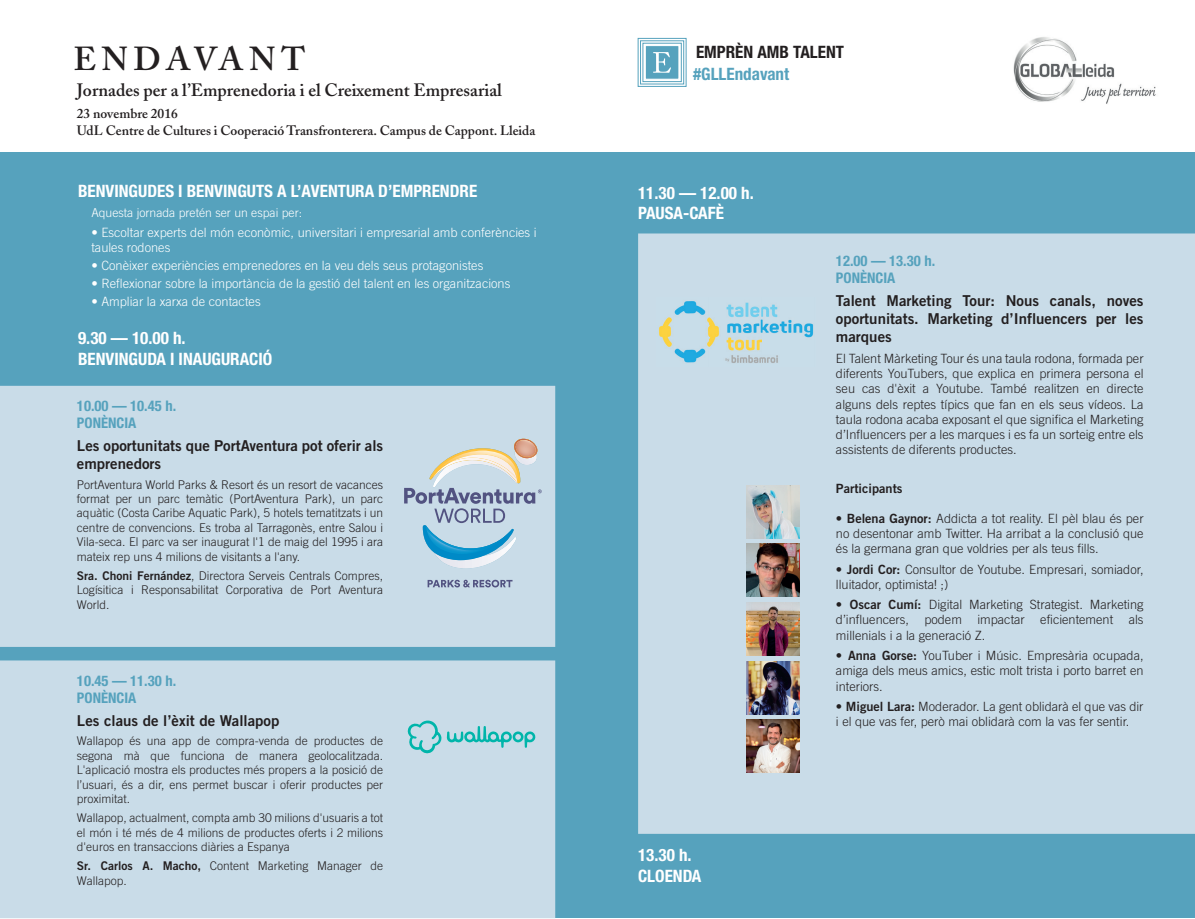
<style>
.page{position:relative;width:1195px;height:919px;background:#fff}
.page>*{position:absolute;margin:0;border:0;box-sizing:border-box;transform-origin:0 0}
.t1{font:600 33px "Adobe Caslon";letter-spacing:.155em;color:#231f20}
.t2{font:600 17.7px "Adobe Caslon";color:#231f20}
.t3{font:700 condensed 17.1px/20.5px "Helvetica Neue";color:#fff}
.t4{font:700 condensed 17.1px "Helvetica Neue";color:#231f20}
.t5{font:700 condensed 17.1px "Helvetica Neue";color:#56a2bd}
.t6{font:15px/18px "Trade Gothic Bold Two";color:#231f20;text-align:justify}
.t7{font:700 condensed 14.7px/17.5px "Helvetica Neue";color:#56a2bd}
.t8{font:600 13.5px/17.7px "Adobe Caslon";color:#231f20}
.t9{font:300 12.75px/15.3px "Trade Gothic";color:#231f20;text-align:justify}
.t10{font:300 12.75px/15.3px "Trade Gothic";color:#fff}
.t11{font:12.75px "Trade Gothic Bold Two";color:#231f20}
.t12{font:300 12.15px "Trade Gothic";color:#fff}
.t13{font:300 12px/14.4px "Trade Gothic";color:#231f20;text-align:justify}
.s1{font-family:"Trade Gothic Bold Two";font-weight:400}
</style>
<div class="page">
<div style="left:0;top:152px;width:1195px;height:766px;background:#56a2bd"></div>
<div style="left:638px;top:233px;width:557px;height:600px;background:#c9dce8"></div>
<div style="left:638px;top:38px;width:48px;height:49px;border:1px solid #56a2bd"></div>
<div style="left:640px;top:41px;width:44px;height:43px;border:1px solid #56a2bd"></div>
<div style="left:643px;top:43px;width:38px;height:39px;border:1px solid #56a2bd"></div>
<div style="left:645px;top:45px;width:34px;height:34px;background:#56a2bd;border:1px solid #fff"></div>
<svg style="left:653px;top:52px;width:18px;height:21px"></svg>
<img style="left:1013px;top:37px;width:143px;height:67px">
<div style="left:0;top:386px;width:555px;height:261px;background:#c9dce8"></div>
<img style="left:434px;top:560px;width:82px;height:8px">
<svg style="left:404px;top:438px;width:138px;height:122px;background:#b8cbd7"></svg>
<svg style="left:428px;top:579px;width:84px;height:8px"></svg>
<div style="left:0;top:660px;width:555px;height:258px;background:#c9dce8"></div>
<svg style="left:407px;top:720px;width:129px;height:34px"></svg>
<img style="left:656px;top:297px;width:160px;height:69px">
<img style="left:746px;top:661px;width:53px;height:53px">
<img style="left:746px;top:485px;width:53px;height:53px">
<img style="left:746px;top:602px;width:53px;height:53px">
<img style="left:746px;top:719px;width:53px;height:53px">
<img style="left:746px;top:543px;width:53px;height:53px">
<h1 class="t1" style="left:74px;top:39px;width:233px">ENDAVANT</h1>
<h2 class="t2" style="left:77px;top:80px;width:427px">Jornades per a l’Emprenedoria i el Creixement Empresarial</h2>
<p class="t8" style="left:77px;top:104px;width:460px">23 novembre 2016<br>UdL Centre de Cultures i Cooperació Transfronterera. Campus de Cappont. Lleida</p>
<h3 class="t3" style="left:78px;top:180px;width:401px">BENVINGUDES I BENVINGUTS A L’AVENTURA D’EMPRENDRE</h3>
<p class="t12" style="left:91px;top:205px;width:212px">Aquesta jornada pretén ser un espai per:</p>
<p class="t10" style="left:91px;top:224px;width:447px">• Escoltar experts del món econòmic, universitari i empresarial amb conferències i taules rodones</p>
<p class="t10" style="left:91px;top:258px;width:393px">• Conèixer experiències emprenedores en la veu dels seus protagonistes</p>
<p class="t10" style="left:91px;top:275px;width:421px">• Reflexionar sobre la importància de la gestió del talent en les organitzacions</p>
<p class="t10" style="left:91px;top:293px;width:171px">• Ampliar la xarxa de contactes</p>
<h3 class="t3" style="left:78px;top:327px;width:196px">9.30 — 10.00 h.<br>BENVINGUDA I INAUGURACIÓ</h3>
<p class="t7" style="left:77px;top:396px;width:101px">10.00 — 10.45 h.<br>PONÈNCIA</p>
<p class="t6" style="left:77px;top:436px;width:308px">Les oportunitats que PortAventura pot oferir als emprenedors</p>
<p class="t13" style="left:77px;top:477px;width:308px">PortAventura World Parks &amp; Resort és un resort de vacances format per un parc temàtic (PortAventura Park), un parc aquàtic (Costa Caribe Aquatic Park), 5 hotels tematitzats i un centre de convencions. Es troba al Tarragonès, entre Salou i Vila-seca. El parc va ser inaugurat l'1 de maig del 1995 i ara mateix rep uns 4 milions de visitants a l'any.</p>
<p class="t13" style="left:77px;top:568px;width:308px"><span class="s1">Sra. Choni Fernández</span>, Directora Serveis Centrals Compres, Logísitica i Responsabilitat Corporativa de Port Aventura World.</p>
<p class="t7" style="left:77px;top:671px;width:101px">10.45 — 11.30 h.<br>PONÈNCIA</p>
<p class="t6" style="left:77px;top:711px;width:204px">Les claus de l’èxit de Wallapop</p>
<p class="t13" style="left:77px;top:733px;width:308px">Wallapop és una app de compra-venda de productes de segona mà que funciona de manera geolocalitzada.<br>L'aplicació mostra els productes més propers a la posició de l’usuari, és a dir, ens permet buscar i oferir productes per proximitat.</p>
<p class="t13" style="left:77px;top:810px;width:308px">Wallapop, actualment, compta amb 30 milions d'usuaris a tot el món i té més de 4 milions de productes oferts i 2 milions d'euros en transaccions diàries a Espanya</p>
<p class="t13" style="left:77px;top:858px;width:308px"><span class="s1">Sr. Carlos A. Macho,</span> Content Marketing Manager de<br>Wallapop.</p>
<h3 class="t4" style="left:696px;top:42px;width:149px">EMPRÈN AMB TALENT</h3>
<h3 class="t5" style="left:693px;top:63px;width:98px">#GLLEndavant</h3>
<h3 class="t3" style="left:638px;top:182px;width:117px">11.30 — 12.00 h.<br>PAUSA-CAFÈ</h3>
<h3 class="t3" style="left:638px;top:844px;width:65px">13.30 h.<br>CLOENDA</h3>
<p class="t7" style="left:836px;top:252px;width:101px">12.00 — 13.30 h.<br>PONÈNCIA</p>
<p class="t6" style="left:836px;top:292px;width:309px">Talent Marketing Tour: Nous canals, noves oportunitats. Marketing d’Influencers per les marques</p>
<p class="t9" style="left:836px;top:350px;width:309px">El Talent Màrketing Tour és una taula rodona, formada per diferents YouTubers, que explica en primera persona el seu cas d'èxit a Youtube. També realitzen en directe alguns dels reptes típics que fan en els seus vídeos. La taula rodona acaba exposant el que significa el Marketing d’Influencers per a les marques i es fa un sorteig entre els assistents de diferents productes.</p>
<p class="t11" style="left:836px;top:480px;width:68px">Participants</p>
<p class="t9" style="left:836px;top:510px;width:309px"><span class="s1">• Belena Gaynor:</span> Addicta a tot reality. El pèl blau és per no desentonar amb Twitter. Ha arribat a la conclusió que és la germana gran que voldries per als teus fills.</p>
<p class="t9" style="left:836px;top:561px;width:309px"><span class="s1">• Jordi Cor:</span> Consultor de Youtube. Empresari, somiador, lluitador, optimista! ;)</p>
<p class="t9" style="left:836px;top:596px;width:309px"><span class="s1">• Oscar Cumí:</span> Digital Marketing Strategist. Marketing d’influencers, podem impactar eficientement als millenials i a la generació Z.</p>
<p class="t9" style="left:836px;top:647px;width:309px"><span class="s1">• Anna Gorse:</span> YouTuber i Músic. Empresària ocupada, amiga dels meus amics, estic molt trista i porto barret en interiors.</p>
<p class="t9" style="left:836px;top:698px;width:309px"><span class="s1">• Miguel Lara:</span> Moderador. La gent oblidarà el que vas dir i el que vas fer, però mai oblidarà com la vas fer sentir.</p>
</div>
